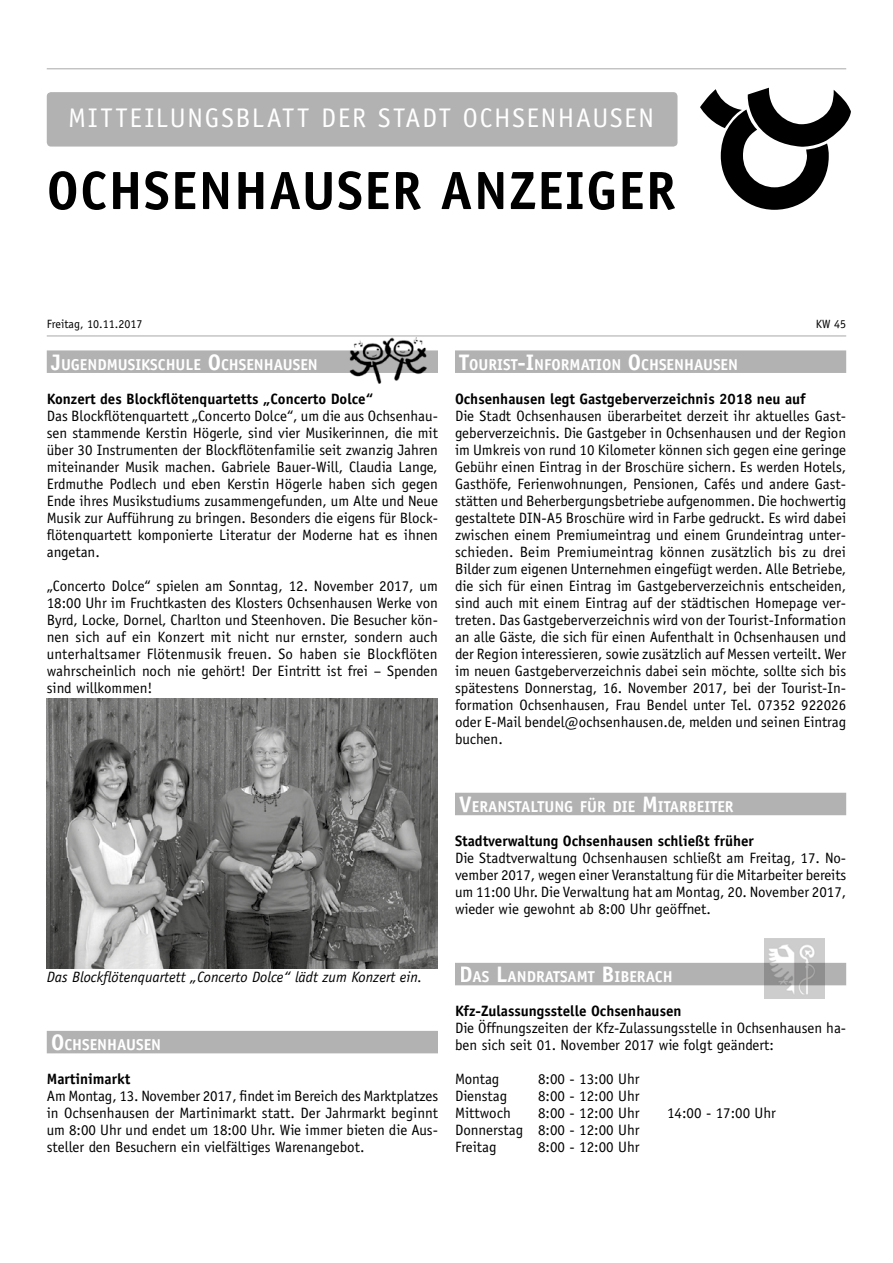
<style>
.page{position:relative;width:893px;height:1263px;background:#fff}
.page>*{position:absolute;margin:0;border:0;box-sizing:border-box;transform-origin:0 0}
.t1{font:700 54px "Officina Sans";letter-spacing:.025em;color:#000}
.t2{font:27px "Officina Sans";letter-spacing:.065em;color:#fff}
.t3{font:700 15.75px "Officina Sans";color:#fff}
.t4{font:15px/17px "Officina Sans";color:#000;text-align:justify}
.t5{font:700 15px "Officina Sans";color:#000}
.t6{font:italic 15px "Officina Sans";color:#000}
.t7{font:12px "Officina Sans";color:#000}
.s1{font-size:22.5px}
</style>
<div class="page">
<div style="left:455px;top:350px;width:391px;height:23px;background:#b3b2b2"></div>
<div style="left:455px;top:793px;width:391px;height:22px;background:#b3b2b2"></div>
<div style="left:455px;top:963px;width:391px;height:22px;background:#b3b2b2"></div>
<img style="left:765px;top:938px;width:59px;height:60px">
<hr style="left:47px;top:335px;width:799px;height:1px;background:#b3b2b2">
<div style="left:47px;top:92px;width:630px;height:55px;background:#b3b2b2;border-radius:4px"></div>
<hr style="left:47px;top:68px;width:799px;height:1px;background:#b3b2b2">
<svg style="left:700px;top:88px;width:151px;height:122px"></svg>
<div style="left:47px;top:350px;width:391px;height:23px;background:#b3b2b2"></div>
<div style="left:47px;top:1031px;width:391px;height:22px;background:#b3b2b2"></div>
<img style="left:47px;top:698px;width:391px;height:270px">
<img style="left:348px;top:338px;width:81px;height:46px">
<h2 class="t2" style="left:68px;top:102px;width:587px">MITTEILUNGSBLATT DER STADT OCHSENHAUSEN</h2>
<h1 class="t1" style="left:47px;top:157px;width:631px">OCHSENHAUSER ANZEIGER</h1>
<p class="t7" style="left:47px;top:317px;width:97px">Freitag, 10.11.2017</p>
<p class="t7" style="left:816px;top:317px;width:32px">KW 45</p>
<p class="t3" style="left:51px;top:355px;width:268px"><span class="s1">J</span>UGENDMUSIKSCHULE <span class="s1">O</span>CHSENHAUSEN</p>
<p class="t5" style="left:47px;top:389px;width:328px">Konzert des Blockflötenquartetts „Concerto Dolce“</p>
<p class="t4" style="left:47px;top:407px;width:393px">Das Blockflötenquartett „Concerto Dolce“, um die aus Ochsenhau&shy;sen stammende Kerstin Högerle, sind vier Musikerinnen, die mit über 30 Instrumenten der Blockflötenfamilie seit zwanzig Jahren miteinander Musik machen. Gabriele Bauer-Will, Claudia Lange, Erdmuthe Podlech und eben Kerstin Högerle haben sich gegen Ende ihres Musikstudiums zusammengefunden, um Alte und Neue Musik zur Aufführung zu bringen. Besonders die eigens für Block&shy;flötenquartett komponierte Literatur der Moderne hat es ihnen angetan.</p>
<p class="t4" style="left:47px;top:578px;width:393px">„Concerto Dolce“ spielen am Sonntag, 12. November 2017, um 18:00 Uhr im Fruchtkasten des Klosters Ochsenhausen Werke von Byrd, Locke, Dornel, Charlton und Steenhoven. Die Besucher kön&shy;nen sich auf ein Konzert mit nicht nur ernster, sondern auch unterhaltsamer Flötenmusik freuen. So haben sie Blockflöten wahrscheinlich noch nie gehört! Der Eintritt ist frei – Spenden sind willkommen!</p>
<p class="t3" style="left:459px;top:355px;width:280px"><span class="s1">T</span>OURIST<span class="s1">-I</span>NFORMATION <span class="s1">O</span>CHSENHAUSEN</p>
<p class="t5" style="left:455px;top:389px;width:352px">Ochsenhausen legt Gastgeberverzeichnis 2018 neu auf</p>
<p class="t4" style="left:455px;top:407px;width:393px">Die Stadt Ochsenhausen überarbeitet derzeit ihr aktuelles Gast&shy;geberverzeichnis. Die Gastgeber in Ochsenhausen und der Region im Umkreis von rund 10 Kilometer können sich gegen eine geringe Gebühr einen Eintrag in der Broschüre sichern. Es werden Hotels, Gasthöfe, Ferienwohnungen, Pensionen, Cafés und andere Gast&shy;stätten und Beherbergungsbetriebe aufgenommen. Die hochwertig gestaltete DIN-A5 Broschüre wird in Farbe gedruckt. Es wird dabei zwischen einem Premiumeintrag und einem Grundeintrag unter&shy;schieden. Beim Premiumeintrag können zusätzlich bis zu drei Bilder zum eigenen Unternehmen eingefügt werden. Alle Betriebe, die sich für einen Eintrag im Gastgeberverzeichnis entscheiden, sind auch mit einem Eintrag auf der städtischen Homepage ver&shy;treten. Das Gastgeberverzeichnis wird von der Tourist-Information an alle Gäste, die sich für einen Aufenthalt in Ochsenhausen und der Region interessieren, sowie zusätzlich auf Messen verteilt. Wer im neuen Gastgeberverzeichnis dabei sein möchte, sollte sich bis spätestens Donnerstag, 16. November 2017, bei der Tourist-In&shy;formation Ochsenhausen, Frau Bendel unter Tel. 07352 922026 oder E-Mail bendel@ochsenhausen.de, melden und seinen Eintrag buchen.</p>
<p class="t3" style="left:459px;top:797px;width:276px"><span class="s1">V</span>ERANSTALTUNG FÜR DIE <span class="s1">M</span> ITARBEITER</p>
<p class="t5" style="left:455px;top:832px;width:300px">Stadtverwaltung Ochsenhausen schließt früher</p>
<p class="t4" style="left:455px;top:850px;width:393px">Die Stadtverwaltung Ochsenhausen schließt am Freitag, 17. No&shy;vember 2017, wegen einer Veranstaltung für die Mitarbeiter bereits um 11:00 Uhr. Die Verwaltung hat am Montag, 20. November 2017, wieder wie gewohnt ab 8:00 Uhr geöffnet.</p>
<p class="t6" style="left:47px;top:968px;width:377px">Das Blockflötenquartett „Concerto Dolce“ lädt zum Konzert ein.</p>
<p class="t3" style="left:51px;top:1035px;width:112px"><span class="s1">O</span>CHSENHAUSEN</p>
<p class="t5" style="left:47px;top:1070px;width:85px">Martinimarkt</p>
<p class="t4" style="left:47px;top:1088px;width:393px">Am Montag, 13. November 2017, findet im Bereich des Marktplatzes in Ochsenhausen der Martinimarkt statt. Der Jahrmarkt beginnt um 8:00 Uhr und endet um 18:00 Uhr. Wie immer bieten die Aus&shy;steller den Besuchern ein vielfältiges Warenangebot.</p>
<p class="t3" style="left:459px;top:967px;width:215px"><span class="s1">D</span>AS <span class="s1">L</span>ANDRATSAMT <span class="s1">B</span>IBERACH</p>
<p class="t5" style="left:455px;top:1002px;width:228px">Kfz-Zulassungsstelle Ochsenhausen</p>
<p class="t4" style="left:455px;top:1020px;width:393px">Die Öffnungszeiten der Kfz-Zulassungsstelle in Ochsenhausen ha&shy;ben sich seit 01. November 2017 wie folgt geändert:</p>
<p class="t4" style="left:455px;top:1071px;width:46px">Montag</p>
<p class="t4" style="left:538px;top:1071px;width:103px">8:00 - 13:00 Uhr</p>
<p class="t4" style="left:455px;top:1088px;width:54px">Dienstag</p>
<p class="t4" style="left:538px;top:1088px;width:103px">8:00 - 12:00 Uhr</p>
<p class="t4" style="left:455px;top:1105px;width:57px">Mittwoch</p>
<p class="t4" style="left:538px;top:1105px;width:103px">8:00 - 12:00 Uhr</p>
<p class="t4" style="left:667px;top:1105px;width:110px">14:00 - 17:00 Uhr</p>
<p class="t4" style="left:455px;top:1122px;width:186px">Donnerstag 8:00 - 12:00 Uhr<br>Freitag</p>
<p class="t4" style="left:538px;top:1139px;width:103px">8:00 - 12:00 Uhr</p>
</div>
